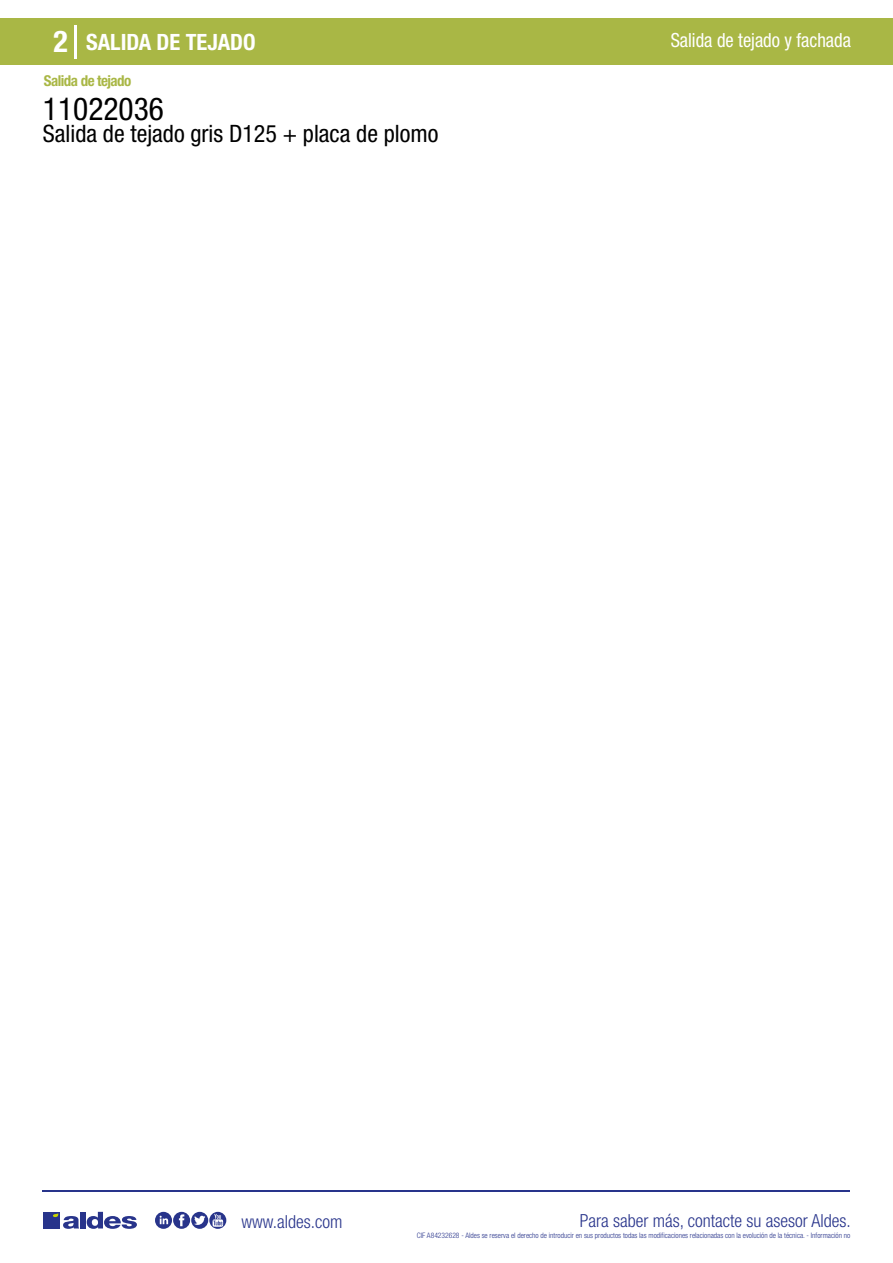
<style>
.page{position:relative;width:893px;height:1263px;background:#fff}
.page>*{position:absolute;margin:0;border:0;box-sizing:border-box;transform-origin:0 0}
.t1{font:condensed 31.5px "Helvetica Neue LT Std";color:#000}
.t2{font:700 condensed 30px "Helvetica Neue LT Std";color:#fff}
.t3{font:condensed 24px "Helvetica Neue LT Std";color:#000}
.t4{font:700 condensed 22.5px "Helvetica Neue LT Std";color:#fff}
.t5{font:condensed 19.5px "Helvetica Neue LT Std";color:#fff;scale:.95 1}
.t6{font:300 condensed 18px "Helvetica Neue";color:#28348b}
.t7{font:700 condensed 15px "Helvetica Neue LT Std";letter-spacing:-.035em;color:#a9b745}
.t8{font:300 condensed 7.5px "Helvetica Neue";color:#28348b}
</style>
<div class="page">
<div style="left:0;top:18px;width:893px;height:46px;background:#a9b745"></div>
<hr style="left:74px;top:25px;width:2px;height:33px;background:#fff">
<hr style="left:43px;top:1190px;width:807px;height:1px;background:#28348b">
<svg style="left:155px;top:1212px;width:71px;height:17px"></svg>
<div style="left:43px;top:1212px;width:17px;height:16px;background:#28348b"></div>
<div style="left:80px;top:1212px;width:6px;height:16px;background:#28348b"></div>
<svg style="left:87px;top:1212px;width:50px;height:17px"></svg>
<svg style="left:53px;top:1213px;width:26px;height:16px"></svg>
<h2 class="t2" style="left:54px;top:24px;width:16px">2</h2>
<h3 class="t4" style="left:86px;top:28px;width:171px">SALIDA DE TEJADO</h3>
<h3 class="t5" style="left:671px;top:29px;width:191px">Salida de tejado y fachada</h3>
<h3 class="t7" style="left:44px;top:71px;width:89px">Salida de tejado</h3>
<h1 class="t1" style="left:43px;top:91px;width:122px">11022036</h1>
<h3 class="t3" style="left:43px;top:120px;width:397px">Salida de tejado gris D125 + placa de plomo</h3>
<h3 class="t6" style="left:241px;top:1211px;width:102px">www.aldes.com</h3>
<h3 class="t6" style="left:580px;top:1211px;width:272px">Para saber más, contacte su asesor Aldes.</h3>
<p class="t8" style="left:417px;top:1230px;width:435px">CIF A84232628 - Aldes se reserva el derecho de introducir en sus productos todas las modificaciones relacionadas con la evolución de la técnica. - Información no</p>
</div>
